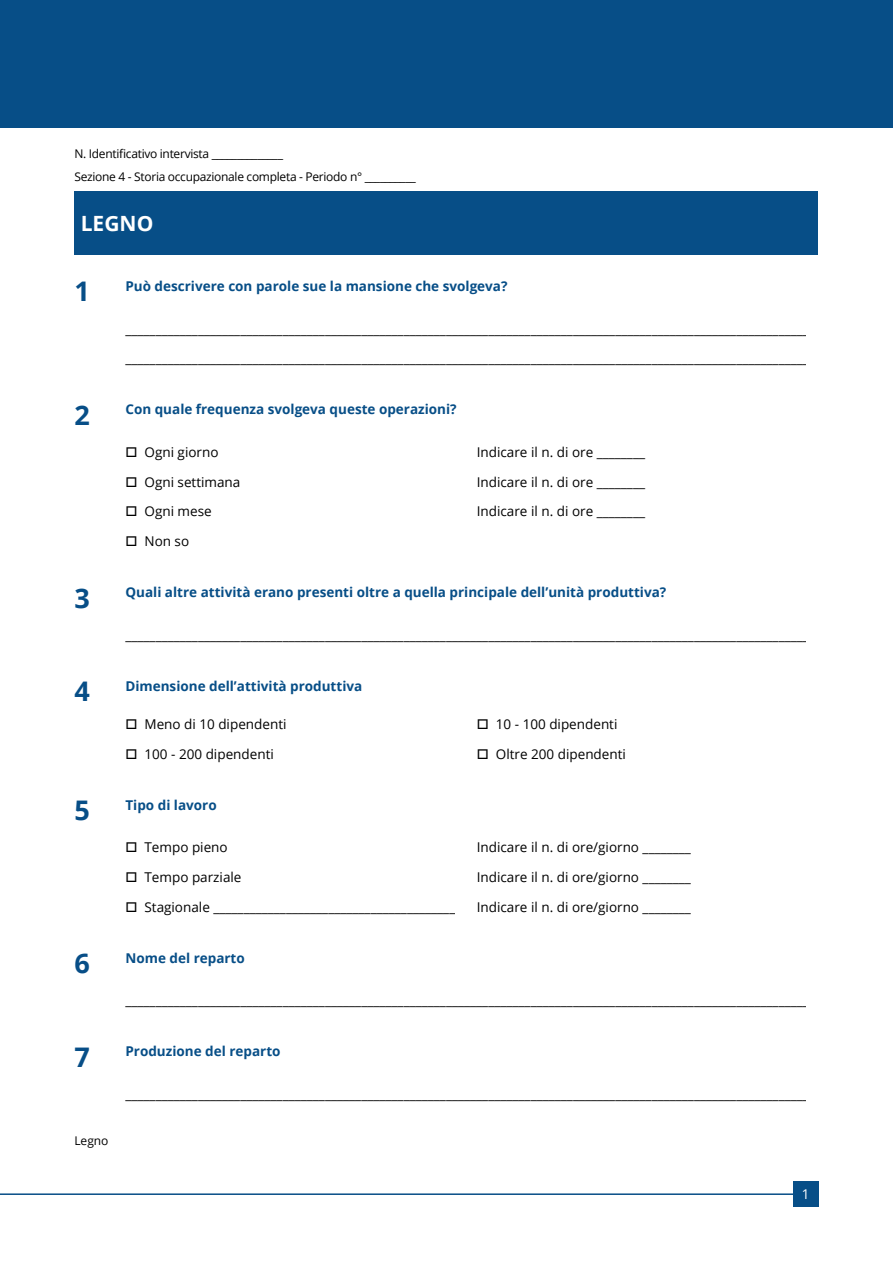
<style>
.page{position:relative;width:893px;height:1263px;background:#fff}
.page>*{position:absolute;margin:0;border:0;box-sizing:border-box;transform-origin:0 0}
.t1{font:700 27px "Open Sans";color:#074e87}
.t2{font:700 21px "Open Sans";color:#fff}
.t3{font:13.5px "Open Sans";color:#000}
.t4{font:700 13.5px "Open Sans";color:#074e87}
.t5{font:13.5px "Open Sans";color:#fff}
.t6{font:12px/22.5px "Open Sans";letter-spacing:-.025em;color:#000}
</style>
<div class="page">
<div style="left:0;top:0;width:893px;height:127px;background:#074e87"></div>
<hr style="left:0;top:1193px;width:802px;height:2px;background:#074e87">
<div style="left:793px;top:1181px;width:26px;height:26px;background:#074e87"></div>
<div style="left:74px;top:191px;width:743px;height:64px;background:#074e87"></div>
<p class="t6" style="left:74px;top:142px;width:343px">N. Identificativo intervista ______________<br>Sezione 4 - Storia occupazionale completa - Periodo n° __________</p>
<h2 class="t2" style="left:81px;top:209px;width:74px">LEGNO</h2>
<h1 class="t1" style="left:74px;top:272px;width:17px">1</h1>
<p class="t4" style="left:125px;top:277px;width:384px">Può descrivere con parole sue la mansione che svolgeva?</p>
<p class="t3" style="left:125px;top:319px;width:685px">_________________________________________________________________________________________________________________</p>
<p class="t3" style="left:125px;top:349px;width:685px">_________________________________________________________________________________________________________________</p>
<h1 class="t1" style="left:74px;top:396px;width:17px">2</h1>
<p class="t4" style="left:125px;top:400px;width:333px">Con quale frequenza svolgeva queste operazioni?</p>
<p class="t3" style="left:125px;top:443px;width:95px">□ Ogni giorno</p>
<p class="t3" style="left:477px;top:443px;width:170px">Indicare il n. di ore ________</p>
<p class="t3" style="left:125px;top:472px;width:116px">□ Ogni settimana</p>
<p class="t3" style="left:477px;top:472px;width:170px">Indicare il n. di ore ________</p>
<p class="t3" style="left:125px;top:502px;width:88px">□ Ogni mese</p>
<p class="t3" style="left:477px;top:502px;width:170px">Indicare il n. di ore ________</p>
<p class="t3" style="left:125px;top:532px;width:65px">□ Non so</p>
<h1 class="t1" style="left:74px;top:579px;width:17px">3</h1>
<p class="t4" style="left:125px;top:583px;width:542px">Quali altre attività erano presenti oltre a quella principale dell’unità produttiva?</p>
<p class="t3" style="left:125px;top:625px;width:685px">_________________________________________________________________________________________________________________</p>
<h1 class="t1" style="left:74px;top:672px;width:17px">4</h1>
<p class="t4" style="left:125px;top:676px;width:238px">Dimensione dell’attività produttiva</p>
<p class="t3" style="left:125px;top:715px;width:163px">□ Meno di 10 dipendenti</p>
<p class="t3" style="left:477px;top:715px;width:142px">□ 10 - 100 dipendenti</p>
<p class="t3" style="left:125px;top:745px;width:150px">□ 100 - 200 dipendenti</p>
<p class="t3" style="left:477px;top:745px;width:151px">□ Oltre 200 dipendenti</p>
<h1 class="t1" style="left:74px;top:791px;width:17px">5</h1>
<p class="t4" style="left:125px;top:795px;width:93px">Tipo di lavoro</p>
<p class="t3" style="left:125px;top:838px;width:104px">□ Tempo pieno</p>
<p class="t3" style="left:477px;top:838px;width:216px">Indicare il n. di ore/giorno ________</p>
<p class="t3" style="left:125px;top:868px;width:118px">□ Tempo parziale</p>
<p class="t3" style="left:477px;top:868px;width:216px">Indicare il n. di ore/giorno ________</p>
<p class="t3" style="left:125px;top:898px;width:567px">□ Stagionale _________________________________________ Indicare il n. di ore/giorno ________</p>
<h1 class="t1" style="left:74px;top:944px;width:17px">6</h1>
<p class="t4" style="left:125px;top:948px;width:121px">Nome del reparto</p>
<p class="t3" style="left:125px;top:991px;width:685px">_________________________________________________________________________________________________________________</p>
<h1 class="t1" style="left:74px;top:1038px;width:17px">7</h1>
<p class="t4" style="left:125px;top:1042px;width:157px">Produzione del reparto</p>
<p class="t3" style="left:125px;top:1085px;width:685px">_________________________________________________________________________________________________________________</p>
<p class="t6" style="left:74px;top:1129px;width:36px">Legno</p>
<p class="t5" style="left:802px;top:1185px;width:9px">1</p>
</div>
